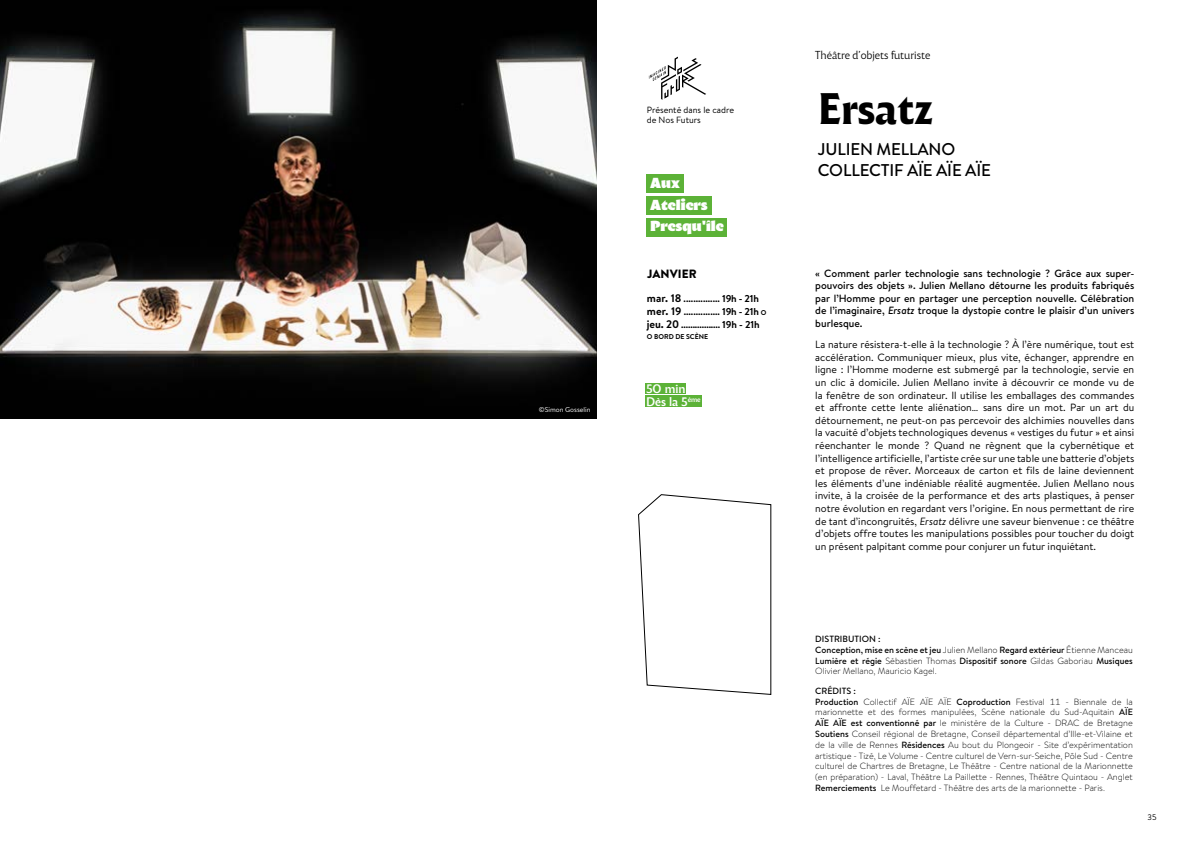
<style>
.page{position:relative;width:1191px;height:842px;background:#fff}
.page>*{position:absolute;margin:0;border:0;box-sizing:border-box;transform-origin:0 0}
.t1{font:700 42px "Malik";color:#000}
.t2{font:500 17px/20.4px "Brandon Text";letter-spacing:-.01em;color:#000}
.t3{font:14px/21.3px "Malik Heavy Display";color:#fff}
.t4{font:500 12px/12.8px "Malik";color:#fff}
.t5{font:900 12px "Brandon Text";letter-spacing:.01em;color:#000}
.t6{font:11px "Malik";color:#000}
.t7{font:10.5px/12.6px "Brandon Text";color:#000;text-align:justify}
.t8{font:500 10.5px/12.6px "Brandon Text";color:#000;text-align:justify}
.t9{font:300 9px/10.8px "Brandon Text";color:#000}
.t10{font:500 9px/10.8px "Brandon Text";color:#000}
.t11{font:700 9px/13.2px "Brandon Text";color:#000}
.t12{font:9px/10.8px "Brandon Text";color:#000}
.t13{font:8px "Brandon Text";color:#000}
.t14{font:7px "Brandon Text";color:#fff}
.t15{font:700 7px "Brandon Text";color:#000}
.s1{font-size:11px}
.s2{font-size:10px}
.s3{font-size:7px}
.s4{font-style:italic}
.s5{font-weight:300}
.s6{font-weight:500}
</style>
<div class="page">
<img style="left:1px;top:0;width:595px;height:418px">
<div style="left:645px;top:384px;width:41px;height:10px;background:#5cb237"></div>
<div style="left:645px;top:395px;width:57px;height:12px;background:#5cb237"></div>
<svg style="left:638px;top:494px;width:134px;height:201px"></svg>
<div style="left:646px;top:175px;width:38px;height:18px;background:#5cb237"></div>
<div style="left:646px;top:196px;width:66px;height:19px;background:#5cb237"></div>
<div style="left:646px;top:218px;width:81px;height:19px;background:#5cb237"></div>
<svg style="left:649px;top:57px;width:57px;height:43px"></svg>
<p class="t14" style="left:539px;top:404px;width:53px">©Simon Gosselin</p>
<p class="t12" style="left:647px;top:104px;width:89px">Présenté dans le cadre de Nos Futurs</p>
<h3 class="t3" style="left:650px;top:172px;width:75px">Aux<br>Ateliers<br>Presqu'île</h3>
<p class="t5" style="left:647px;top:265px;width:51px">JANVIER</p>
<p class="t11" style="left:647px;top:292px;width:121px"><span class="s1">mar. 18</span> ............... <span class="s2">19h - 21h </span><span class="s1">mer. 19</span> ............... <span class="s2">19h - 21h</span> <span class="s3">O </span><span class="s1">jeu. 20</span> ................. <span class="s2">19h - 21h</span></p>
<p class="t15" style="left:647px;top:332px;width:63px">O BORD DE SCÈNE</p>
<p class="t4" style="left:646px;top:382px;width:56px">50 min<br>Dès la 5<sup>ème</sup></p>
<p class="t6" style="left:815px;top:48px;width:116px">Théâtre d’objets futuriste</p>
<h1 class="t1" style="left:817px;top:79px;width:116px">Ersatz</h1>
<h2 class="t2" style="left:818px;top:139px;width:174px">JULIEN MELLANO<br>COLLECTIF AÏE AÏE AÏE</h2>
<p class="t8" style="left:815px;top:266px;width:320px">« Comment parler technologie sans technologie ? Grâce aux super&shy;pouvoirs des objets ». Julien Mellano détourne les produits fabriqués par l’Homme pour en partager une perception nouvelle. Célébration de l’imaginaire, <span class="s4">Ersatz</span> troque la dystopie contre le plaisir d’un univers burlesque.</p>
<p class="t7" style="left:815px;top:338px;width:321px">La nature résistera-t-elle à la technologie ? À l’ère numérique, tout est accélération. Communiquer mieux, plus vite, échanger, apprendre en ligne : l’Homme moderne est submergé par la technologie, servie en un clic à domicile. Julien Mellano invite à découvrir ce monde vu de la fenêtre de son ordinateur. Il utilise les emballages des commandes et affronte cette lente aliénation… sans dire un mot. Par un art du détournement, ne peut-on pas percevoir des alchimies nouvelles dans la vacuité d’objets technologiques devenus « vestiges du futur » et ainsi réenchanter le monde ? Quand ne règnent que la cybernétique et l’intelligence artificielle, l’artiste crée sur une table une batterie d’objets et propose de rêver. Morceaux de carton et fils de laine deviennent les éléments d’une indéniable réalité augmentée. Julien Mellano nous invite, à la croisée de la performance et des arts plastiques, à penser notre évolution en regardant vers l’origine. En nous permettant de rire de tant d’incongruités, <span class="s4">Ersatz</span> délivre une saveur bienvenue : ce théâtre d’objets offre toutes les manipulations possibles pour toucher du doigt un présent palpitant comme pour conjurer un futur inquiétant.</p>
<p class="t10" style="left:815px;top:633px;width:319px">DISTRIBUTION :<br>Conception, mise en scène et jeu <span class="s5">Julien Mellano</span> Regard extérieur <span class="s5">Étienne Manceau </span>Lumière et régie <span class="s5">Sébastien Thomas</span> Dispositif sonore <span class="s5">Gildas Gaboriau</span> Musiques <span class="s5">Olivier Mellano, Mauricio Kagel.</span></p>
<p class="t9" style="left:815px;top:685px;width:319px"><span class="s6">CRÉDITS :<br>Production</span> Collectif AÏE AÏE AÏE <span class="s6">Coproduction</span> Festival 11 - Biennale de la marionnette et des formes manipulées, Scène nationale du Sud-Aquitain <span class="s6">AÏE AÏE AÏE est conventionné par</span> le ministère de la Culture - DRAC de Bretagne <span class="s6">Soutiens</span> Conseil régional de Bretagne, Conseil départemental d’Ille-et-Vilaine et de la ville de Rennes <span class="s6">Résidences</span> Au bout du Plongeoir - Site d’expérimentation artistique - Tizé, Le Volume - Centre culturel de Vern-sur-Seiche, Pôle Sud - Centre culturel de Chartres de Bretagne, Le Théâtre - Centre national de la Marionnette (en préparation) - Laval, Théâtre La Paillette - Rennes, Théâtre Quintaou - Anglet <span class="s6">Remerciements</span> Le Mouffetard - Théâtre des arts de la marionnette - Paris.</p>
<p class="t13" style="left:1147px;top:811px;width:11px">35</p>
</div>
